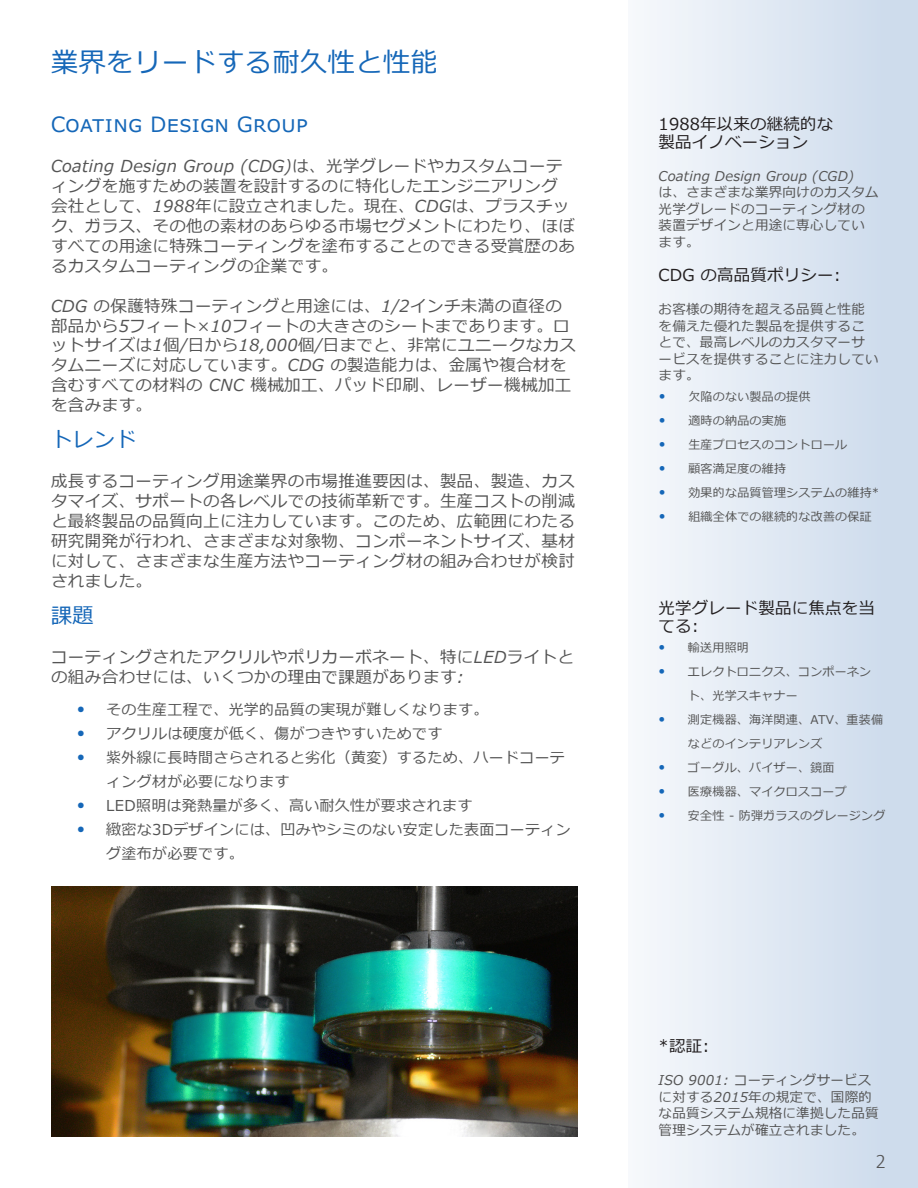
<style>
.page{position:relative;width:918px;height:1188px;background:#fff}
.page>*{position:absolute;margin:0;border:0;box-sizing:border-box;transform-origin:0 0}
.HEADINGS_-_BLUE{font:27px "Meiryo";letter-spacing:.025em;color:#1567b8}
.BODY_TEXT_-_TITLES{font:21px "Meiryo";letter-spacing:.025em;color:#1567b8}
.BODY_TEXT_-_MAIN{font:21px "Meiryo";letter-spacing:.025em;color:#1567b8}
.BODY_TEXT_-_MAIN-2{font:300 21px "Calibri";color:#545454}
.BODY_TEXT_-_MAIN-3{font:italic 16.5px/20px "Meiryo";letter-spacing:.025em;color:#545454}
.BODY_TEXT_-_LEFT_HEADINGS{font:16.5px/18px "Meiryo";letter-spacing:.01em;color:#231f20}
.t1{font:15px/24px "Meiryo";letter-spacing:.02em;color:#545454}
.BODY_TEXT_-_LEFT{font:italic 13.5px/16.5px "Meiryo";letter-spacing:.02em;color:#545454}
.t2{font:12px/24px "Meiryo";letter-spacing:.02em;color:#545454}
.s1{font-family:"Calibri";font-size:18px;color:#1567b8}
.s2{font-family:"Calibri";font-size:15px;color:#1567b8}
</style>
<div class="page">
<div style="left:629px;top:0;width:289px;height:1188px;background:linear-gradient(to right,#f6f9fc,#cad9eb)"></div>
<img style="left:51px;top:887px;width:527px;height:250px">
<p class="HEADINGS_-_BLUE" style="left:51px;top:43px;width:388px">業界をリードする耐久性と性能</p>
<p class="BODY_TEXT_-_TITLES" style="left:51px;top:110px;width:258px">Coating Design Group</p>
<p class="BODY_TEXT_-_MAIN-3" style="left:51px;top:157px;width:525px">Coating Design Group (CDG)は、光学グレードやカスタムコーティングを施すための装置を設計するのに特化したエンジニアリング会社として、1988年に設立されました。現在、CDGは、プラスチック、ガラス、その他の素材のあらゆる市場セグメントにわたり、ほぼすべての用途に特殊コーティングを塗布することのできる受賞歴のあるカスタムコーティングの企業です。</p>
<p class="BODY_TEXT_-_MAIN-3" style="left:51px;top:296px;width:527px">CDG の保護特殊コーティングと用途には、1/2インチ未満の直径の部品から5フィート×10フィートの大きさのシートまであります。ロットサイズは1個/日から18,000個/日までと、非常にユニークなカスタムニーズに対応しています。CDG の製造能力は、金属や複合材を含むすべての材料の CNC 機械加工、パッド印刷、レーザー機械加工を含みます。</p>
<p class="BODY_TEXT_-_MAIN" style="left:51px;top:425px;width:87px">トレンド</p>
<p class="BODY_TEXT_-_MAIN-3" style="left:51px;top:472px;width:525px;text-align:justify">成長するコーティング用途業界の市場推進要因は、製品、製造、カスタマイズ、サポートの各レベルでの技術革新です。生産コストの削減と最終製品の品質向上に注力しています。このため、広範囲にわたる研究開発が行われ、さまざまな対象物、コンポーネントサイズ、基材に対して、さまざまな生産方法やコーティング材の組み合わせが検討されました。</p>
<p class="BODY_TEXT_-_MAIN" style="left:51px;top:601px;width:44px">課題</p>
<p class="BODY_TEXT_-_MAIN-3" style="left:51px;top:648px;width:525px">コーティングされたアクリルやポリカーボネート、特にLEDライトとの組み合わせには、いくつかの理由で課題があります:</p>
<p class="t1" style="left:77px;top:698px;width:413px"><span class="s1">•</span> その生産工程で、光学的品質の実現が難しくなります。</p>
<p class="t1" style="left:77px;top:722px;width:368px"><span class="s1">•</span> アクリルは硬度が低く、傷がつきやすいためです</p>
<p class="t1" style="left:106px;top:746px;width:460px;text-indent:-30px"><span class="s1">•</span> 紫外線に長時間さらされると劣化（黄変）するため、ハードコーティング材が必要になります</p>
<p class="t1" style="left:77px;top:794px;width:397px"><span class="s1">•</span> LED照明は発熱量が多く、高い耐久性が要求されます</p>
<p class="t1" style="left:106px;top:818px;width:466px;text-indent:-30px"><span class="s1">•</span> 緻密な3Dデザインには、凹みやシミのない安定した表面コーティング塗布が必要です。</p>
<p class="BODY_TEXT_-_LEFT_HEADINGS" style="left:659px;top:115px;width:176px">1988年以来の継続的な</p>
<p class="BODY_TEXT_-_LEFT_HEADINGS" style="left:659px;top:133px;width:151px">製品イノベーション</p>
<p class="BODY_TEXT_-_LEFT" style="left:659px;top:168px;width:222px">Coating Design Group (CGD)<br>は、さまざまな業界向けのカスタム光学グレードのコーティング材の装置デザインと用途に専心しています。</p>
<p class="BODY_TEXT_-_LEFT_HEADINGS" style="left:659px;top:267px;width:184px">CDG の高品質ポリシー:</p>
<p class="BODY_TEXT_-_LEFT" style="left:659px;top:302px;width:222px">お客様の期待を超える品質と性能を備えた優れた製品を提供することで、最高レベルのカスタマーサービスを提供することに注力しています。</p>
<p class="t2" style="left:659px;top:385px;width:153px"><span class="s2">•</span> 欠陥のない製品の提供</p>
<p class="t2" style="left:659px;top:409px;width:129px"><span class="s2">•</span> 適時の納品の実施</p>
<p class="t2" style="left:659px;top:433px;width:190px"><span class="s2">•</span> 生産プロセスのコントロール</p>
<p class="t2" style="left:659px;top:457px;width:129px"><span class="s2">•</span> 顧客満足度の維持</p>
<p class="t2" style="left:659px;top:481px;width:222px"><span class="s2">•</span> 効果的な品質管理システムの維持*</p>
<p class="t2" style="left:659px;top:505px;width:215px"><span class="s2">•</span> 組織全体での継続的な改善の保証</p>
<p class="BODY_TEXT_-_LEFT_HEADINGS" style="left:659px;top:600px;width:218px">光学グレード製品に焦点を当てる:</p>
<p class="t2" style="left:658px;top:636px;width:92px"><span class="s2">•</span> 輸送用照明</p>
<p class="t2" style="left:688px;top:660px;width:185px;text-indent:-30px"><span class="s2">•</span> エレクトロニクス、コンポーネント、光学スキャナー</p>
<p class="t2" style="left:688px;top:708px;width:197px;text-indent:-30px"><span class="s2">•</span> 測定機器、海洋関連、ATV、重装備などのインテリアレンズ</p>
<p class="t2" style="left:658px;top:756px;width:178px"><span class="s2">•</span> ゴーグル、バイザー、鏡面</p>
<p class="t2" style="left:658px;top:780px;width:190px"><span class="s2">•</span> 医療機器、マイクロスコープ</p>
<p class="t2" style="left:658px;top:804px;width:229px"><span class="s2">•</span> 安全性 - 防弾ガラスのグレージング</p>
<p class="BODY_TEXT_-_LEFT_HEADINGS" style="left:659px;top:1038px;width:52px">*認証:</p>
<p class="BODY_TEXT_-_LEFT" style="left:659px;top:1073px;width:222px">ISO 9001: コーティングサービスに対する2015年の規定で、国際的な品質システム規格に準拠した品質管理システムが確立されました。</p>
<p class="BODY_TEXT_-_MAIN-2" style="left:875px;top:1148px;width:12px">2</p>
</div>
